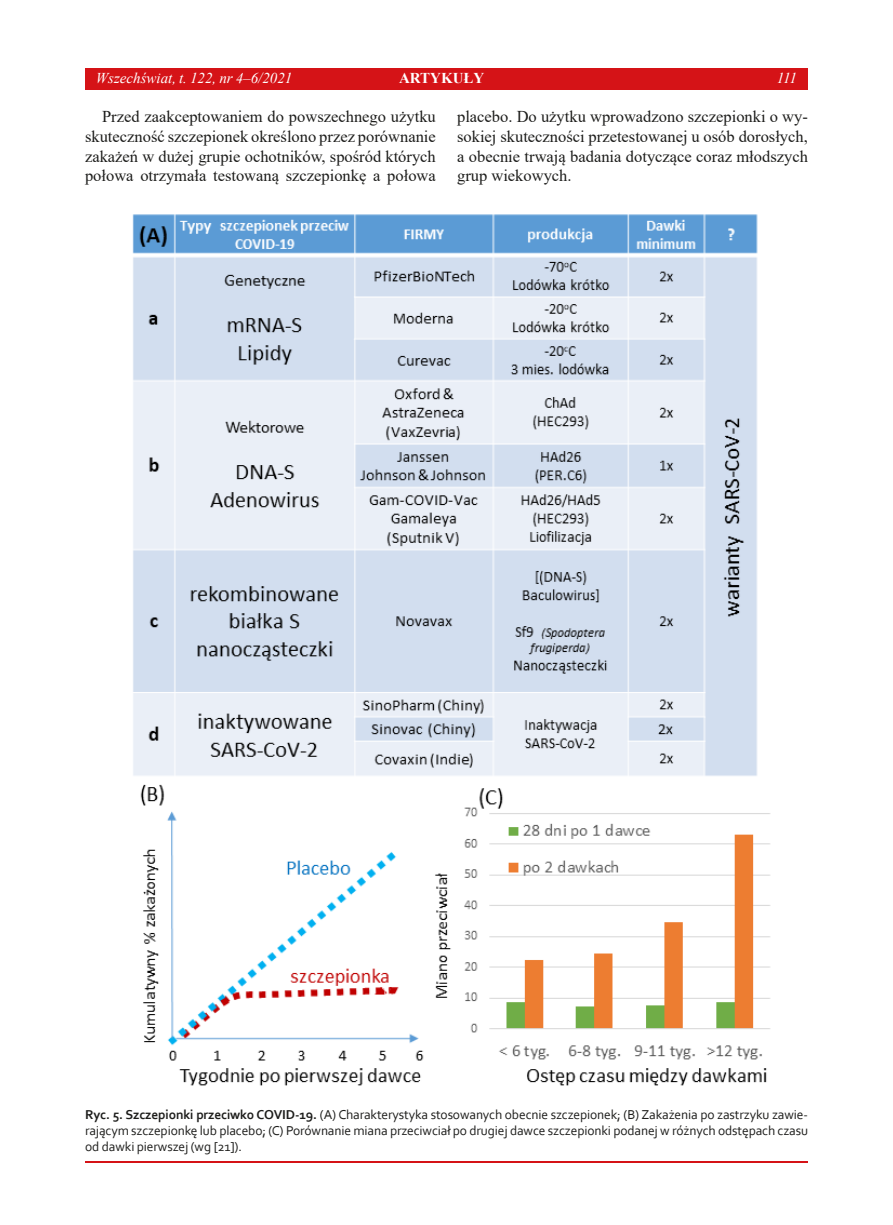
<style>
.page{position:relative;width:893px;height:1225px;background:#fff}
.page>*{position:absolute;margin:0;border:0;box-sizing:border-box;transform-origin:0 0}
.t1{font:16.5px/19.8px "Times New Roman";color:#1d1d1b;text-align:justify}
.t2{font:italic 15px "Times New Roman";color:#fff}
.t3{font:700 15px "Times New Roman";color:#fff}
.t4{font:13.5px/16.2px "Corbel";letter-spacing:-.01em;color:#1d1d1b;text-align:justify}
.s1{font-style:normal}
.s2{font-weight:700}
</style>
<div class="page">
<hr style="left:85px;top:1161px;width:723px;height:1px;background:#d51317">
<img style="left:132px;top:214px;width:639px;height:872px">
<div style="left:85px;top:68px;width:723px;height:21px;background:#d51317"></div>
<p class="t2" style="left:96px;top:68px;width:198px">Wszechświat, t. 122, nr 4<span class="s1">–</span>6/2021</p>
<p class="t3" style="left:399px;top:67px;width:87px">ARTYKUŁY</p>
<p class="t2" style="left:777px;top:68px;width:22px">111</p>
<p class="t1" style="left:85px;top:106px;width:352px;text-indent:17px">Przed zaakceptowaniem do powszechnego użytku skuteczność szczepionek określono przez porównanie zakażeń w dużej grupie ochotników, spośród których połowa otrzymała testowaną szczepionkę a połowa</p>
<p class="t1" style="left:457px;top:106px;width:352px">placebo. Do użytku wprowadzono szczepionki o wy&shy;sokiej skuteczności przetestowanej u osób dorosłych, a obecnie trwają badania dotyczące coraz młodszych grup wiekowych.</p>
<p class="t4" style="left:85px;top:1105px;width:724px"><span class="s2">Ryc. 5. Szczepionki przeciwko COVI D-19.</span> (A) Charakterystyka stosowanych obecnie szczepionek; (B) Zakażenia po zastrzyku zawie&shy;rającym szczepionkę lub placebo; (C) Porównanie miana przeciwciał po drugiej dawce szczepionki podanej w różnych odstępach czasu od dawki pierwszej (wg [21]).</p>
</div>
